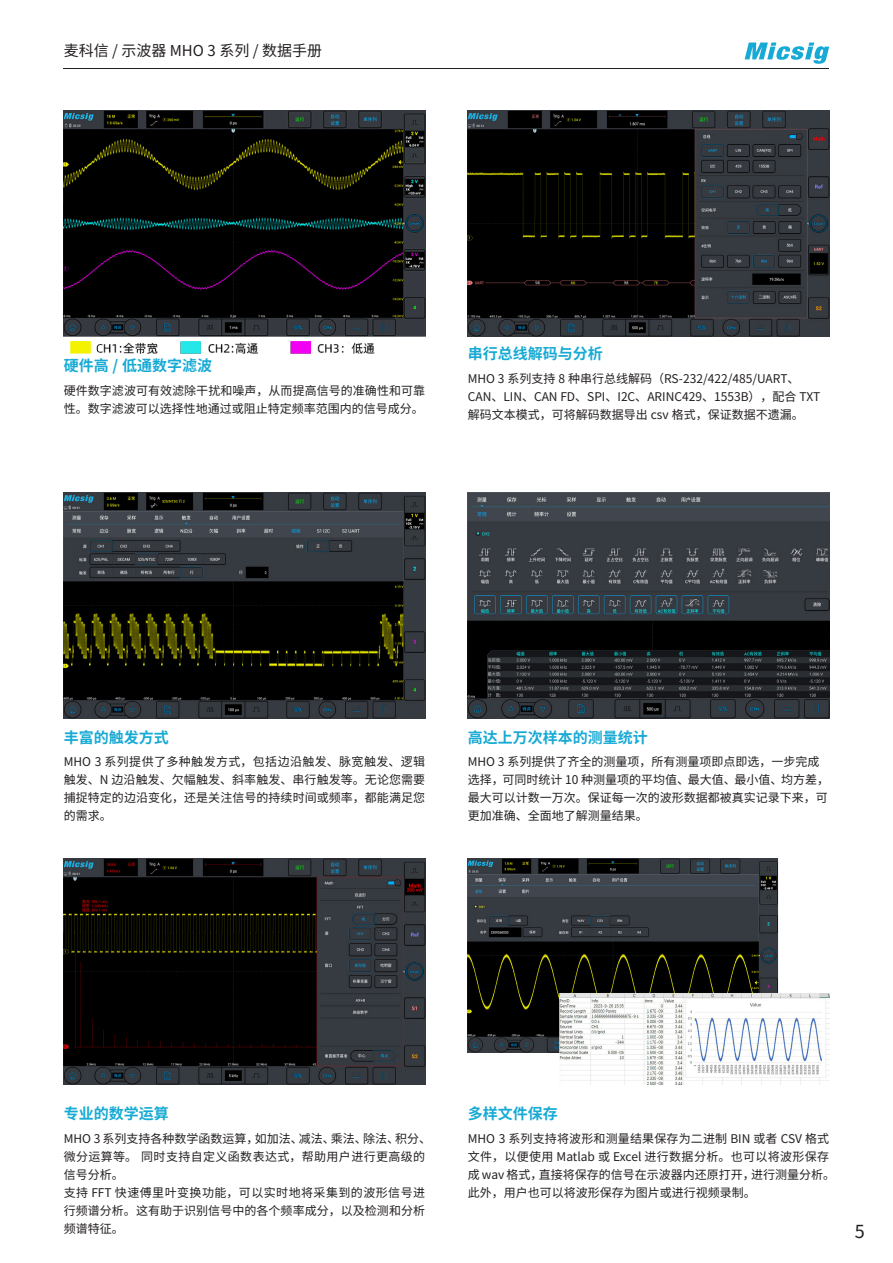
<style>
.page{position:relative;width:893px;height:1263px;background:#fff}
.page>*{position:absolute;margin:0;border:0;box-sizing:border-box;transform-origin:0 0}
.t1{font:18px "Source Han Sans SC";color:#231f20}
.t2{font:700 15px "Source Han Sans SC";color:#17aad5}
.t3{font:15px "Source Han Sans SC";color:#231f20}
.t4{font:12px/18px "Source Han Sans SC";color:#231f20}
.t5{font:12px/18px "Source Han Sans SC";letter-spacing:.03em;color:#231f20}
</style>
<div class="page">
<hr style="left:64px;top:68px;width:765px;height:1px;background:#231f20">
<svg style="left:745px;top:43px;width:84px;height:21px"></svg>
<img style="left:64px;top:493px;width:361px;height:226px">
<img style="left:468px;top:111px;width:361px;height:225px">
<img style="left:468px;top:493px;width:361px;height:226px">
<img style="left:64px;top:859px;width:361px;height:226px">
<img style="left:64px;top:111px;width:361px;height:243px">
<img style="left:468px;top:859px;width:361px;height:226px">
<p class="t3" style="left:64px;top:42px;width:260px">麦科信 / 示波器 MHO 3 系列 / 数据手册</p>
<p class="t2" style="left:64px;top:357px;width:150px">硬件高 / 低通数字滤波</p>
<p class="t4" style="left:64px;top:381px;width:363px">硬件数字滤波可有效滤除干扰和噪声，从而提高信号的准确性和可靠性。数字滤波可以选择性地通过或阻止特定频率范围内的信号成分。</p>
<p class="t2" style="left:468px;top:345px;width:136px">串行总线解码与分析</p>
<p class="t4" style="left:468px;top:370px;width:354px">MHO 3 系列支持 8 种串行总线解码（RS-232/422/485/UART、<br>CAN、LIN、CAN FD、SPI、I2C、ARINC429、1553B），配合 TXT解码文本模式，可将解码数据导出 csv 格式，保证数据不遗漏。</p>
<p class="t2" style="left:64px;top:728px;width:107px">丰富的触发方式</p>
<p class="t4" style="left:64px;top:753px;width:363px;text-align:justify">MHO 3 系列提供了多种触发方式，包括边沿触发、脉宽触发、逻辑触发、N 边沿触发、欠幅触发、斜率触发、串行触发等。无论您需要捕捉特定的边沿变化，还是关注信号的持续时间或频率，都能满足您的需求。</p>
<p class="t2" style="left:468px;top:728px;width:181px">高达上万次样本的测量统计</p>
<p class="t4" style="left:468px;top:753px;width:363px">MHO 3 系列提供了齐全的测量项，所有测量项即点即选，一步完成选择，可同时统计 10 种测量项的平均值、最大值、最小值、均方差，最大可以计数一万次。保证每一次的波形数据都被真实记录下来，可更加准确、全面地了解测量结果。</p>
<p class="t2" style="left:64px;top:1105px;width:107px">专业的数学运算</p>
<p class="t5" style="left:64px;top:1130px;width:369px">MHO 3 系列支持各种数学函数运算，如加法、减法、乘法、除法、积分、微分运算等。 同时支持自定义函数表达式，帮助用户进行更高级的信号分析。</p>
<p class="t4" style="left:64px;top:1184px;width:363px;text-align:justify">支持 FFT 快速傅里叶变换功能，可以实时地将采集到的波形信号进行频谱分析。这有助于识别信号中的各个频率成分，以及检测和分析频谱特征。</p>
<p class="t2" style="left:468px;top:1105px;width:91px">多样文件保存</p>
<p class="t4" style="left:468px;top:1130px;width:369px">MHO 3 系列支持将波形和测量结果保存为二进制 BIN 或者 CSV 格式文件，以便使用 Matlab 或 Excel 进行数据分析。也可以将波形保存成 wav 格式，直接将保存的信号在示波器内还原打开，进行测量分析。此外，用户也可以将波形保存为图片或进行视频录制。</p>
<p class="t1" style="left:855px;top:1221px;width:11px">5</p>
</div>
